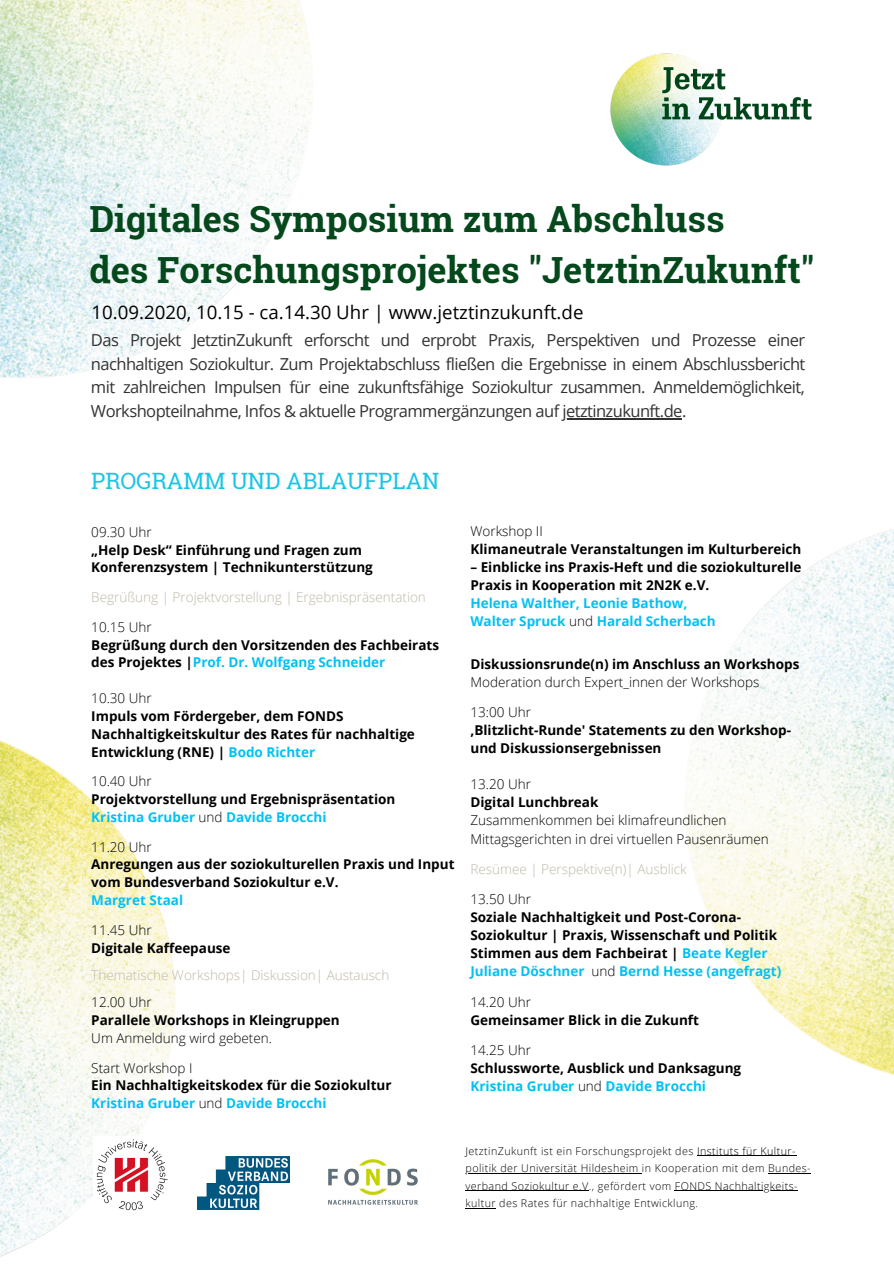
<style>
.page{position:relative;width:894px;height:1264px;background:#fff}
.page>*{position:absolute;margin:0;border:0;box-sizing:border-box;transform-origin:0 0}
.t1{font:700 36px/50.4px "Roboto Slab";color:#04481c}
.t2{font:22.5px "Roboto Slab";color:#1bc5e4}
.t3{font:18.6px "Open Sans";color:#000}
.t4{font:16.5px/23.7px "Open Sans";letter-spacing:-.035em;color:#343333;text-align:justify}
.t5{font:700 13.5px/17.9px "Open Sans";color:#000}
.t6{font:300 13.5px/29.7px "Open Sans";color:#000}
.t7{font:300 13.5px "Open Sans";color:#bfb8a7}
.t8{font:700 13.5px/18px "Open Sans";color:#02c1f4}
.t9{font:300 10.8px/17.5px "Open Sans";letter-spacing:.04em;color:#000}
.s1{color:#02c1f4}
.s2{font-weight:300}
.s3{font-weight:300;color:#000}
</style>
<div class="page">
<img style="left:0;top:740px;width:260px;height:517px">
<img style="left:569px;top:418px;width:324px;height:773px">
<img style="left:0;top:0;width:313px;height:378px">
<img style="left:610px;top:53px;width:202px;height:113px">
<img style="left:94px;top:1136px;width:76px;height:77px">
<img style="left:197px;top:1156px;width:93px;height:53px">
<img style="left:328px;top:1159px;width:89px;height:46px">
<hr style="left:562px;top:418px;width:119px;height:1px;background:#343333">
<hr style="left:696px;top:1155px;width:99px;height:1px;background:#000">
<hr style="left:465px;top:1172px;width:176px;height:1px;background:#000">
<hr style="left:767px;top:1172px;width:43px;height:1px;background:#000">
<hr style="left:465px;top:1190px;width:123px;height:1px;background:#000">
<hr style="left:674px;top:1190px;width:123px;height:1px;background:#000">
<hr style="left:465px;top:1207px;width:31px;height:1px;background:#000">
<h1 class="t1" style="left:89px;top:193px;width:726px">Digitales Symposium zum Abschluss<br>des Forschungsprojektes "JetztinZukunft"</h1>
<h3 class="t3" style="left:91px;top:299px;width:493px">10.09.2020, 10.15 - ca.14.30 Uhr | www.jetztinzukunft.de</h3>
<p class="t4" style="left:91px;top:328px;width:715px">Das Projekt JetztinZukunft erforscht und erprobt Praxis, Perspektiven und Prozesse einer nachhaltigen Soziokultur. Zum Projektabschluss fließen die Ergebnisse in einem Abschlussbericht mit zahlreichen Impulsen für eine zukunftsfähige Soziokultur zusammen. Anmeldemöglichkeit, Workshopteilnahme, Infos &amp; aktuelle Programmergänzungen auf jetztinzukunft.de.</p>
<h2 class="t2" style="left:91px;top:465px;width:350px">PROGRAMM UND ABLAUFPLAN</h2>
<p class="t6" style="left:91px;top:516px;width:62px">09.30 Uhr</p>
<p class="t5" style="left:91px;top:540px;width:283px">„Help Desk“ Einführung und Fragen zum<br>Konferenzsystem | Technikunterstützung</p>
<p class="t7" style="left:91px;top:587px;width:336px">Begrüßung | Projektvorstellung | Ergebnispräsentation</p>
<p class="t6" style="left:91px;top:611px;width:62px">10.15 Uhr</p>
<p class="t5" style="left:91px;top:635px;width:349px">Begrüßung durch den Vorsitzenden des Fachbeirats des Projektes |<span class="s1">Prof. Dr. Wolfgang Schneider</span></p>
<p class="t6" style="left:91px;top:683px;width:62px">10.30 Uhr</p>
<p class="t5" style="left:91px;top:706px;width:325px">Impuls vom Fördergeber, dem FONDS<br>Nachhaltigkeitskultur des Rates für nachhaltige<br>Entwicklung (RNE) | <span class="s1">Bodo Richter</span></p>
<p class="t6" style="left:91px;top:766px;width:62px">10.40 Uhr</p>
<p class="t5" style="left:91px;top:789px;width:305px">Projektvorstellung und Ergebnispräsentation<br><span class="s1">Kristina Gruber</span> <span class="s2">und</span> <span class="s1">Davide Brocchi</span></p>
<p class="t6" style="left:91px;top:831px;width:62px">11.20 Uhr</p>
<p class="t5" style="left:91px;top:855px;width:364px">Anregungen aus der soziokulturellen Praxis und Input vom Bundesverband Soziokultur e.V.</p>
<p class="t8" style="left:91px;top:890px;width:93px">Margret Staal</p>
<p class="t6" style="left:91px;top:914px;width:62px">11.45 Uhr</p>
<p class="t5" style="left:91px;top:938px;width:141px">Digitale Kaffeepause</p>
<p class="t7" style="left:91px;top:965px;width:299px">Thematische Workshops| Diskussion| Austausch</p>
<p class="t6" style="left:91px;top:987px;width:62px">12.00 Uhr</p>
<p class="t5" style="left:91px;top:1010px;width:250px">Parallele Workshops in Kleingruppen</p>
<p class="t6" style="left:91px;top:1022px;width:182px">Um Anmeldung wird gebeten.<br>Start Workshop I</p>
<p class="t5" style="left:91px;top:1076px;width:302px">Ein Nachhaltigkeitskodex für die Soziokultur<br><span class="s1">Kristina Gruber</span> <span class="s2">und</span> <span class="s1">Davide Brocchi</span></p>
<p class="t6" style="left:470px;top:516px;width:74px">Workshop II</p>
<p class="t5" style="left:470px;top:540px;width:332px">Klimaneutrale Veranstaltungen im Kulturbereich</p>
<p class="t5" style="left:470px;top:558px;width:332px">– Einblicke ins Praxis-Heft und die soziokulturelle<br>Praxis in Kooperation mit 2N2K e.V.</p>
<p class="t8" style="left:470px;top:594px;width:246px">Helena Walther, Leonie Bathow,<br>Walter Spruck <span class="s3">und</span> Harald Scherbach</p>
<p class="t5" style="left:470px;top:654px;width:330px">Diskussionsrunde(n) im Anschluss an Workshops</p>
<p class="t6" style="left:470px;top:666px;width:290px">Moderation durch Expert_innen der Workshops</p>
<p class="t6" style="left:470px;top:697px;width:62px">13:00 Uhr</p>
<p class="t5" style="left:470px;top:721px;width:322px">‚Blitzlicht-Runde' Statements zu den Workshop&shy;und Diskussionsergebnissen</p>
<p class="t6" style="left:470px;top:769px;width:62px">13.20 Uhr</p>
<p class="t5" style="left:470px;top:793px;width:129px">Digital Lunchbreak</p>
<p class="t6" style="left:470px;top:811px;width:300px;line-height:18px">Zusammenkommen bei klimafreundlichen<br>Mittagsgerichten in drei virtuellen Pausenräumen</p>
<p class="t7" style="left:470px;top:859px;width:218px">Resümee | Perspektive(n)| Ausblick</p>
<p class="t6" style="left:470px;top:884px;width:62px">13.50 Uhr</p>
<p class="t5" style="left:470px;top:908px;width:312px">Soziale Nachhaltigkeit und Post-Corona-Soziokultur | Praxis, Wissenschaft und Politik Stimmen aus dem Fachbeirat | <span class="s1">Beate Kegler Juliane Döschner</span> <span class="s2">und</span> <span class="s1">Bernd Hesse (angefragt)</span></p>
<p class="t6" style="left:470px;top:986px;width:62px">14.20 Uhr</p>
<p class="t5" style="left:470px;top:1010px;width:230px">Gemeinsamer Blick in die Zukunft</p>
<p class="t6" style="left:470px;top:1035px;width:62px">14.25 Uhr</p>
<p class="t5" style="left:470px;top:1059px;width:272px">Schlussworte, Ausblick und Danksagung<br><span class="s1">Kristina Gruber</span> <span class="s2">und</span> <span class="s1">Davide Brocchi</span></p>
<p class="t9" style="left:465px;top:1141px;width:346px">JetztinZukunft ist ein Forschungsprojekt des Instituts für Kultur&shy;politik der Universität Hildesheim in Kooperation mit dem Bundes&shy;verband Soziokultur e.V., gefördert vom FONDS Nachhaltigkeits&shy;kultur des Rates für nachhaltige Entwicklung.</p>
</div>
